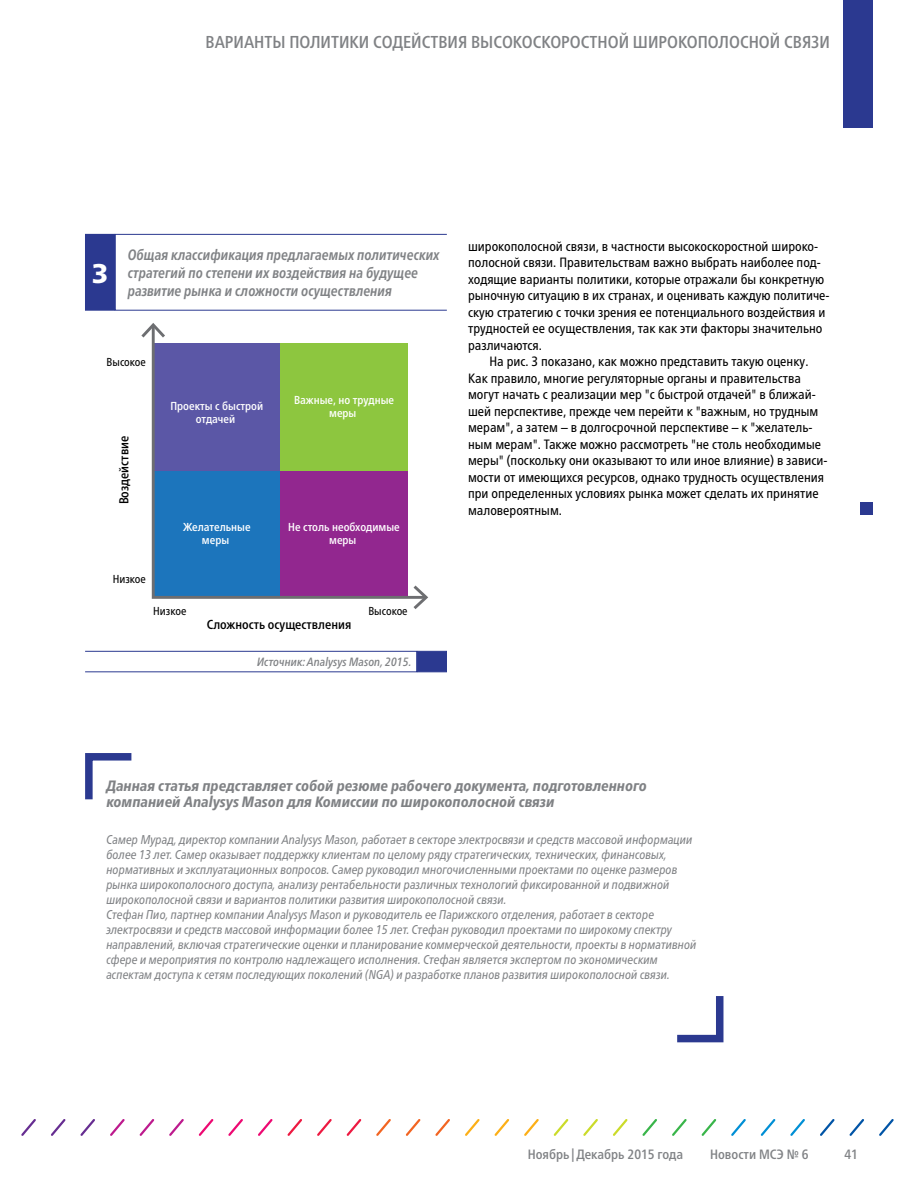
<style>
.page{position:relative;width:915px;height:1187px;background:#fff}
.page>*{position:absolute;margin:0;border:0;box-sizing:border-box;transform-origin:0 0}
.t1{font:900 27px "Frutiger Neue LTW1 G";color:#fff}
.t2{font:500 condensed 17.25px "Frutiger Neue LTW1 G";color:#808285}
.t3{font:italic 800 condensed 15px/16.5px "Frutiger Neue LTW1 G";color:#808285}
.t4{font:italic 700 condensed 15px/18px "Frutiger Neue LTW1 G";color:#808285;scale:.94 1}
.t5{font:condensed 13.5px "Frutiger Neue LTW1 G";color:#000}
.t6{font:500 condensed 13.5px "Frutiger Neue LTW1 G";color:#808285}
.t7{font:500 condensed 13.05px "Frutiger Neue LTW1 G";color:#000}
.t8{font:italic condensed 12.75px/15px "Frutiger Neue LTW1 G";color:#808285}
.t9{font:italic 500 condensed 12px "Frutiger Neue LTW1 G";color:#808285}
.t10{font:500 condensed 11.55px/13px "Frutiger Neue LTW1 G";color:#fff;text-align:center}
.t11{font:condensed 11.55px "Frutiger Neue LTW1 G";color:#000}
</style>
<div class="page">
<div style="left:859px;top:502px;width:13px;height:12px;background:#2b3990"></div>
<svg style="left:85px;top:753px;width:47px;height:47px"></svg>
<svg style="left:677px;top:996px;width:47px;height:47px"></svg>
<svg style="left:151px;top:337px;width:262px;height:262px;background:#6d758f"></svg>
<svg style="left:141px;top:323px;width:24px;height:14px"></svg>
<svg style="left:413px;top:585px;width:15px;height:24px"></svg>
<svg style="left:114px;top:233px;width:333px;height:78px"></svg>
<div style="left:85px;top:234px;width:29px;height:76px;background:#2b3990"></div>
<div style="left:85px;top:234px;width:30px;height:76px;border:1px solid #2b3990"></div>
<svg style="left:85px;top:650px;width:332px;height:22px"></svg>
<div style="left:417px;top:651px;width:29px;height:21px;background:#2b3990;border:1px solid #2b3990"></div>
<svg style="left:21px;top:1119px;width:15px;height:17px"></svg>
<svg style="left:51px;top:1119px;width:15px;height:17px"></svg>
<svg style="left:80px;top:1119px;width:15px;height:17px"></svg>
<svg style="left:110px;top:1119px;width:15px;height:17px"></svg>
<svg style="left:139px;top:1119px;width:16px;height:17px"></svg>
<svg style="left:169px;top:1119px;width:15px;height:17px"></svg>
<svg style="left:198px;top:1119px;width:16px;height:17px"></svg>
<svg style="left:228px;top:1119px;width:15px;height:17px"></svg>
<svg style="left:258px;top:1119px;width:15px;height:17px"></svg>
<svg style="left:287px;top:1119px;width:15px;height:17px"></svg>
<svg style="left:317px;top:1119px;width:15px;height:17px"></svg>
<svg style="left:346px;top:1119px;width:16px;height:17px"></svg>
<svg style="left:376px;top:1119px;width:15px;height:17px"></svg>
<svg style="left:405px;top:1119px;width:16px;height:17px"></svg>
<svg style="left:435px;top:1119px;width:15px;height:17px"></svg>
<svg style="left:465px;top:1119px;width:15px;height:17px"></svg>
<svg style="left:494px;top:1119px;width:16px;height:17px"></svg>
<svg style="left:524px;top:1119px;width:15px;height:17px"></svg>
<svg style="left:553px;top:1119px;width:16px;height:17px"></svg>
<svg style="left:583px;top:1119px;width:15px;height:17px"></svg>
<svg style="left:613px;top:1119px;width:15px;height:17px"></svg>
<svg style="left:642px;top:1119px;width:15px;height:17px"></svg>
<svg style="left:672px;top:1119px;width:15px;height:17px"></svg>
<svg style="left:701px;top:1119px;width:16px;height:17px"></svg>
<svg style="left:731px;top:1119px;width:15px;height:17px"></svg>
<svg style="left:760px;top:1119px;width:16px;height:17px"></svg>
<svg style="left:790px;top:1119px;width:15px;height:17px"></svg>
<svg style="left:820px;top:1119px;width:15px;height:17px"></svg>
<svg style="left:849px;top:1119px;width:15px;height:17px"></svg>
<svg style="left:879px;top:1119px;width:15px;height:17px"></svg>
<div style="left:842px;top:0;width:30px;height:128px;background:#2b3990"></div>
<h2 class="t2" style="left:205px;top:32px;width:20px">Вариант</h2>
<h2 class="t2" style="left:272px;top:32px;width:59px">ы политики</h2>
<h2 class="t2" style="left:373px;top:32px;width:11px">содействия</h2>
<h2 class="t2" style="left:471px;top:32px;width:33px">высокоскоростной</h2>
<h2 class="t2" style="left:632px;top:32px;width:12px">широкопо</h2>
<h2 class="t2" style="left:718px;top:32px;width:22px">лосной</h2>
<h2 class="t2" style="left:783px;top:32px;width:10px">связи</h2>
<h1 class="t1" style="left:92px;top:257px;width:18px">3</h1>
<p class="t4" style="left:128px;top:245px;width:333px">Общая классификация предлагаемых политических стратегий по степени их воздействия на будущее развитие рынка и сложности осуществления</p>
<p class="t11" style="left:107px;top:355px;width:41px">Высокое</p>
<p class="t7" style="left:116px;top:504px;width:70px;rotate:-90deg">Воздействие</p>
<p class="t10" style="left:170px;top:399px;width:94px">Проекты с быстрой отдачей</p>
<p class="t10" style="left:294px;top:393px;width:102px">Важные, но трудные меры</p>
<p class="t10" style="left:183px;top:520px;width:69px">Желательные меры</p>
<p class="t10" style="left:288px;top:520px;width:113px">Не столь необходимые меры</p>
<p class="t11" style="left:113px;top:572px;width:35px">Низкое</p>
<p class="t11" style="left:153px;top:604px;width:35px">Низкое</p>
<p class="t7" style="left:207px;top:617px;width:146px">Сложность осуществления</p>
<p class="t11" style="left:368px;top:604px;width:41px">Высокое</p>
<p class="t9" style="left:257px;top:655px;width:156px">Источник: Analysys Mason, 2015.</p>
<p class="t5" style="left:468px;top:238px;width:351px">широкополосной связи, в частности высокоскоростной широко-</p>
<p class="t5" style="left:468px;top:254px;width:354px">полосной связи. Правительствам важно выбрать наиболее под-</p>
<p class="t5" style="left:468px;top:271px;width:357px">ходящие варианты политики, которые отражали бы конкретную</p>
<p class="t5" style="left:468px;top:287px;width:363px">рыночную ситуацию в их странах, и оценивать каждую политиче-</p>
<p class="t5" style="left:468px;top:304px;width:359px">скую стратегию с точки зрения ее потенциального воздействия и</p>
<p class="t5" style="left:468px;top:320px;width:356px">трудностей ее осуществления, так как эти факторы значительно</p>
<p class="t5" style="left:468px;top:337px;width:75px">различаются.</p>
<p class="t5" style="left:489px;top:353px;width:321px">На рис. 3 показано, как можно представить такую оценку.</p>
<p class="t5" style="left:468px;top:370px;width:334px">Как правило, многие регуляторные органы и правительства</p>
<p class="t5" style="left:468px;top:386px;width:349px">могут начать с реализации мер "с быстрой отдачей" в ближай-</p>
<p class="t5" style="left:468px;top:403px;width:351px">шей перспективе, прежде чем перейти к "важным, но трудным</p>
<p class="t5" style="left:468px;top:419px;width:346px">мерам", а затем – в долгосрочной перспективе – к "желатель-</p>
<p class="t5" style="left:468px;top:436px;width:354px">ным мерам". Также можно рассмотреть "не столь необходимые</p>
<p class="t5" style="left:468px;top:452px;width:361px">меры" (поскольку они оказывают то или иное влияние) в зависи-</p>
<p class="t5" style="left:468px;top:469px;width:357px">мости от имеющихся ресурсов, однако трудность осуществления</p>
<p class="t5" style="left:468px;top:485px;width:352px">при определенных условиях рынка может сделать их принятие</p>
<p class="t5" style="left:468px;top:502px;width:95px">маловероятным.</p>
<p class="t3" style="left:106px;top:777px;width:542px">Данная статья представляет собой резюме рабочего документа, подготовленного компанией Analysys Mason для Комиссии по широкополосной связи</p>
<p class="t8" style="left:106px;top:831px;width:591px">Самер Мурад, директор компании Analysys Mason, работает в секторе электросвязи и средств массовой информации более 13 лет. Самер оказывает поддержку клиентам по целому ряду стратегических, технических, финансовых, нормативных и эксплуатационных вопросов. Самер руководил многочисленными проектами по оценке размеров рынка широкополосного доступа, анализу рентабельности различных технологий фиксированной и подвижной широкополосной связи и вариантов политики развития широкополосной связи.<br>Стефан Пио, партнер компании Analysys Mason и руководитель ее Парижского отделения, работает в секторе электросвязи и средств массовой информации более 15 лет. Стефан руководил проектами по широкому спектру направлений, включая стратегические оценки и планирование коммерческой деятельности, проекты в нормативной сфере и мероприятия по контролю надлежащего исполнения. Стефан является экспертом по экономическим аспектам доступа к сетям последующих поколений (NGA) и разработке планов развития широкополосной связи.</p>
<p class="t6" style="left:527px;top:1146px;width:157px">Ноябрь |Декабрь 2015 года</p>
<p class="t6" style="left:710px;top:1146px;width:100px">Новости МСЭ № 6</p>
<p class="t6" style="left:844px;top:1146px;width:15px">41</p>
</div>
